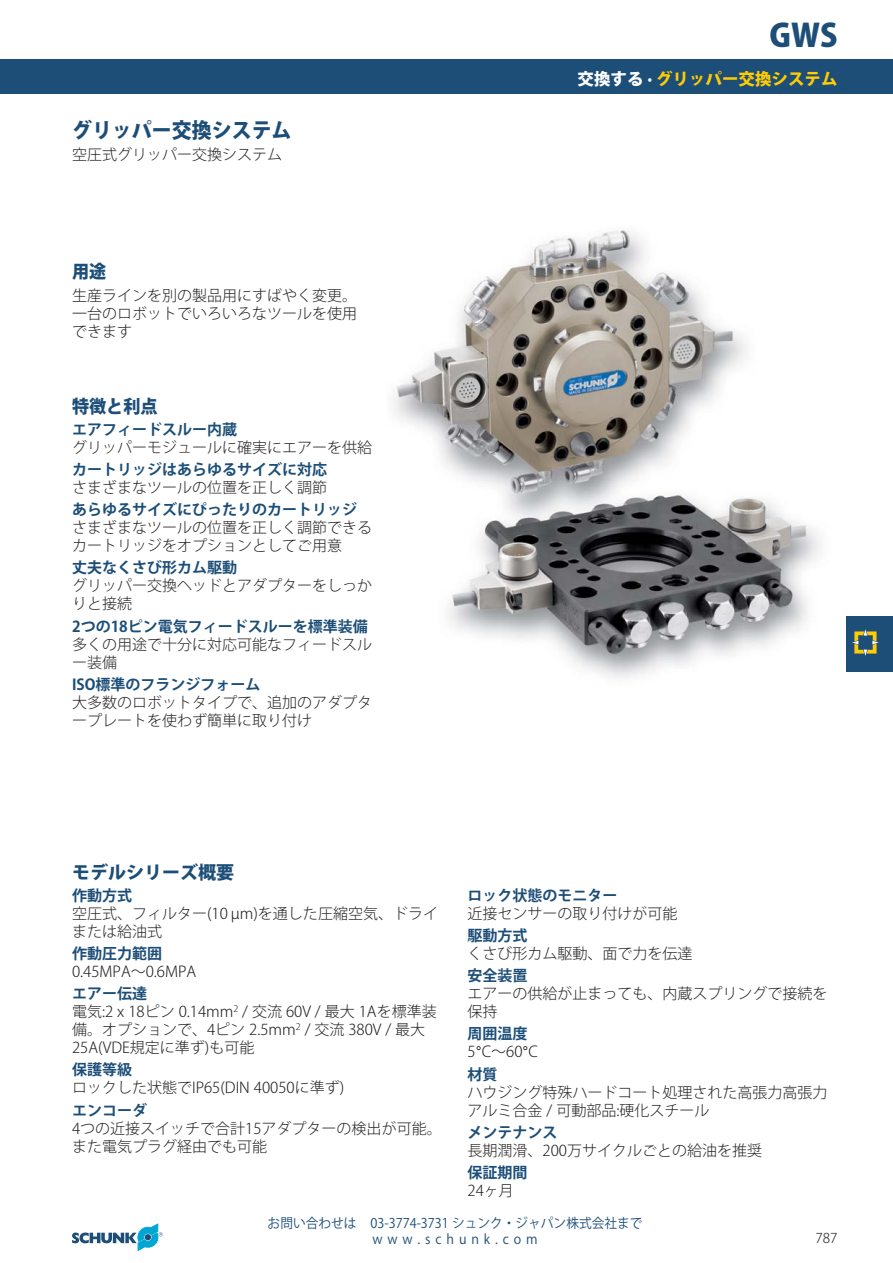
<style>
.page{position:relative;width:893px;height:1263px;background:#fff}
.page>*{position:absolute;margin:0;border:0;box-sizing:border-box;transform-origin:0 0}
.t1{font:31.5px "Koz Go Std Heavy 90 pv RKSJ H";color:#1c4e78}
.t2{font:21px "Koz Go Std Heavy 90 pv RKSJ H";color:#1c4e78;scale:.95 1}
.t3{font:18px "Koz Go Std Heavy 90 pv RKSJ H";color:#1c4e78}
.t4{font:18px "Koz Go Std Heavy 90 pv RKSJ H";color:#1c4e78;scale:.95 1}
.t5{font:16.5px "Koz Go Std Heavy 90 pv RKSJ H";color:#ffcb04}
.t6{font:15px/18px "Koz Go Std Light 90 pv RKSJ H";color:#231f20}
.t7{font:15px "Koz Go Std Bold 90 pv RKSJ H";color:#1c4e78}
.t8{font:13.5px "Koz Go Std Light 90 pv RKSJ H";color:#231f20}
.t9{font:13.35px "Koz Go Std Regular 90 pv RKSJ H";color:#1c4e78;scale:.95 1}
.t10{font:13.35px "Koz Go Std Regular 90 pv RKSJ H";letter-spacing:.385em;color:#1c4e78;scale:.95 1}
.s1{color:#fff}
.s2{font-family:"Arial"}
</style>
<div class="page">
<svg style="left:72px;top:1224px;width:91px;height:27px"></svg>
<div style="left:846px;top:616px;width:47px;height:56px;background:#1c4e78"></div>
<svg style="left:852px;top:629px;width:27px;height:27px"></svg>
<div style="left:0;top:60px;width:893px;height:34px;background:#1c4e78"></div>
<img style="left:392px;top:230px;width:429px;height:448px">
<h2 class="t2" style="left:72px;top:122px;width:233px">グリッパー交換システム</h2>
<p class="t6" style="left:72px;top:147px;width:211px">空圧式グリッパー交換システム</p>
<p class="t4" style="left:72px;top:264px;width:37px">用途</p>
<p class="t6" style="left:72px;top:288px;width:286px;text-align:justify">生産ラインを別の製品用にすばやく変更。一台のロボットでいろいろなツールを使用できます</p>
<p class="t4" style="left:72px;top:400px;width:92px">特徴と利点</p>
<p class="t7" style="left:72px;top:423px;width:166px">エアフィードスルー内蔵</p>
<p class="t6" style="left:72px;top:440px;width:301px">グリッパーモジュールに確実にエアーを供給</p>
<p class="t7" style="left:72px;top:464px;width:256px">カートリッジはあらゆるサイズに対応</p>
<p class="t6" style="left:72px;top:480px;width:256px">さまざまなツールの位置を正しく調節</p>
<p class="t7" style="left:72px;top:504px;width:286px">あらゆるサイズにぴったりのカートリッジ</p>
<p class="t6" style="left:72px;top:521px;width:301px">さまざまなツールの位置を正しく調節できるカートリッジをオプションとしてご用意</p>
<p class="t7" style="left:72px;top:562px;width:166px">丈夫なくさび形カム駆動</p>
<p class="t6" style="left:72px;top:579px;width:301px">グリッパー交換ヘッドとアダプターをしっかりと接続</p>
<p class="t7" style="left:72px;top:620px;width:297px">2つの18ピン電気フィードスルーを標準装備</p>
<p class="t6" style="left:72px;top:637px;width:301px">多くの用途で十分に対応可能なフィードスルー装備</p>
<p class="t7" style="left:72px;top:679px;width:190px">ISO標準のフランジフォーム</p>
<p class="t6" style="left:72px;top:695px;width:301px">大多数のロボットタイプで、追加のアダプタープレートを使わず簡単に取り付け</p>
<h1 class="t1" style="left:769px;top:24px;width:70px">GWS</h1>
<p class="t5" style="left:577px;top:72px;width:261px"><span class="s1">交換する ·</span> グリッパー交換システム</p>
<p class="t3" style="left:72px;top:865px;width:163px">モデルシリーズ概要</p>
<p class="t7" style="left:72px;top:889px;width:61px">作動方式</p>
<p class="t6" style="left:72px;top:906px;width:367px">空圧式、フィルター(10 µm)を通した圧縮空気、ドライまたは給油式</p>
<p class="t7" style="left:72px;top:948px;width:91px">作動圧力範囲</p>
<p class="t6" style="left:72px;top:964px;width:126px">0.45MPA～0.6MPA</p>
<p class="t7" style="left:72px;top:988px;width:76px">エアー伝達</p>
<p class="t6" style="left:72px;top:1005px;width:366px">電気:2 x 18ピン 0.14mm<sup>2</sup> / 交流 60V / 最大 1Aを標準装備。オプションで、4ピン 2.5mm<sup>2</sup> / 交流 380V / 最大<br>25A(VDE規定に準ず)も可能</p>
<p class="t7" style="left:72px;top:1064px;width:61px">保護等級</p>
<p class="t6" style="left:72px;top:1081px;width:274px">ロックした状態でIP65(DIN 40050に準ず)</p>
<p class="t7" style="left:72px;top:1104px;width:76px">エンコーダ</p>
<p class="t6" style="left:72px;top:1121px;width:371px">4つの近接スイッチで合計15アダプターの検出が可能。また電気プラグ経由でも可能</p>
<p class="t7" style="left:468px;top:889px;width:151px">ロック状態のモニター</p>
<p class="t6" style="left:468px;top:906px;width:211px">近接センサーの取り付けが可能</p>
<p class="t7" style="left:468px;top:930px;width:61px">駆動方式</p>
<p class="t6" style="left:468px;top:946px;width:226px">くさび形カム駆動、面で力を伝達</p>
<p class="t7" style="left:468px;top:970px;width:61px">安全装置</p>
<p class="t6" style="left:468px;top:987px;width:361px">エアーの供給が止まっても、内蔵スプリングで接続を保持</p>
<p class="t7" style="left:468px;top:1028px;width:61px">周囲温度</p>
<p class="t6" style="left:468px;top:1045px;width:72px">5<span class="s2">°</span>C～60<span class="s2">°</span>C</p>
<p class="t7" style="left:468px;top:1068px;width:31px">材質</p>
<p class="t6" style="left:468px;top:1085px;width:361px">ハウジング特殊ハードコート処理された高張力高張力アルミ合金 / 可動部品:硬化スチール</p>
<p class="t7" style="left:468px;top:1127px;width:91px">メンテナンス</p>
<p class="t6" style="left:468px;top:1143px;width:296px">長期潤滑、200万サイクルごとの給油を推奨</p>
<p class="t7" style="left:468px;top:1167px;width:61px">保証期間</p>
<p class="t6" style="left:468px;top:1184px;width:48px">24ヶ月</p>
<p class="t10" style="left:372px;top:1234px;width:175px">www.schunk.com</p>
<p class="t9" style="left:268px;top:1218px;width:396px">お問い合わせは　03-3774-3731 シュンク・ジャパン株式会社まで</p>
<p class="t8" style="left:815px;top:1232px;width:24px">787</p>
</div>
